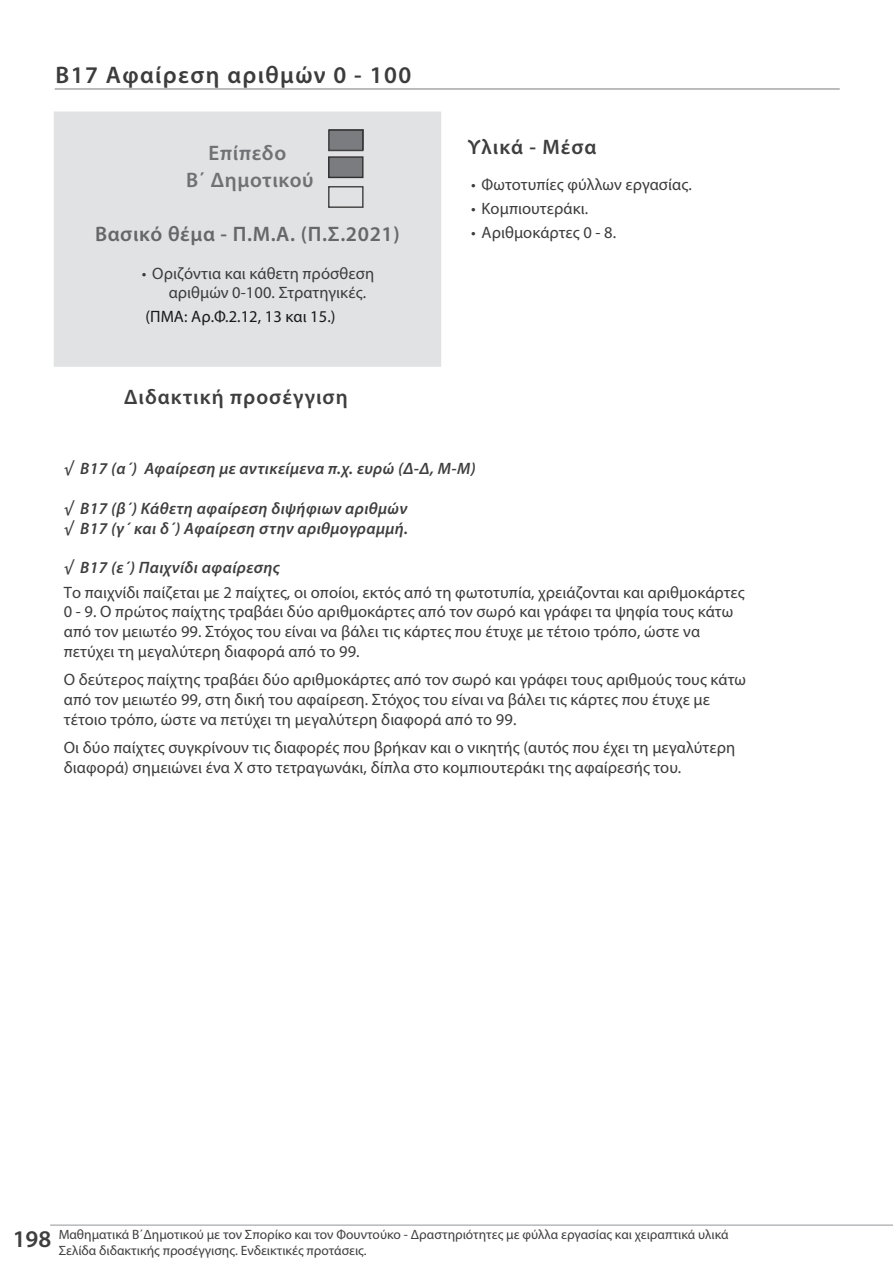
<style>
.page{position:relative;width:893px;height:1263px;background:#fff}
.page>*{position:absolute;margin:0;border:0;box-sizing:border-box;transform-origin:0 0}
.title_1{font:600 24px "Myriad Pro";letter-spacing:.06em;color:#3c3c3d}
.t1{font:600 21px "Myriad Pro";letter-spacing:.05em;color:#3e3e3f}
.t2{font:600 21px "Myriad Pro";letter-spacing:.03em;color:#67676a}
.t3{font:600 21px/27px "Myriad Pro";letter-spacing:.03em;color:#707174;text-align:center}
.teachers_text{font:16.5px/19.8px "Myriad Pro";letter-spacing:.005em;color:#3c3c3d}
.ypotitlos{font:italic 600 16.5px "Myriad Pro";letter-spacing:.025em;color:#3e3e3f}
.normal_11{font:16.5px "Myriad Pro";letter-spacing:.005em;color:#191919}
.t4{font:13.5px/16.2px "Myriad Pro";color:#3e3e3f}
.s1{font-weight:600;font-size:24px}
</style>
<div class="page">
<div style="left:54px;top:112px;width:386px;height:254px;background:#e1e2e4"></div>
<div style="left:54px;top:112px;width:387px;height:255px;border:2px solid #e1e2e4"></div>
<div style="left:329px;top:157px;width:34px;height:20px;background:#7a7c7f"></div>
<div style="left:330px;top:130px;width:34px;height:20px;background:#7a7c7f"></div>
<hr style="left:50px;top:1225px;width:843px;height:1px;background:#939598">
<hr style="left:55px;top:89px;width:785px;height:1px;background:#231f20">
<div style="left:328px;top:129px;width:36px;height:22px;border:1px solid #231f20"></div>
<div style="left:328px;top:156px;width:36px;height:22px;border:1px solid #231f20"></div>
<div style="left:328px;top:186px;width:36px;height:22px;border:1px solid #231f20"></div>
<p class="title_1" style="left:56px;top:60px;width:357px">Β17 Αφαίρεση αριθμών 0 - 100</p>
<p class="t3" style="left:186px;top:139px;width:129px">Επίπεδο<br>Β΄ Δημοτικού</p>
<p class="t2" style="left:95px;top:221px;width:306px">Βασικό θέμα - Π.Μ.Α. (Π.Σ.2021)</p>
<p class="teachers_text" style="left:169px;top:263px;width:207px;text-indent:-27px">• Οριζόντια και κάθετη πρόσθεση αριθμών 0-100. Στρατηγικές.</p>
<p class="normal_11" style="left:145px;top:306px;width:192px">(ΠΜΑ: Αρ.Φ.2.12, 13 και 15.)</p>
<p class="t1" style="left:124px;top:384px;width:225px">Διδακτική προσέγγιση</p>
<p class="t1" style="left:468px;top:133px;width:130px">Υλικά - Μέσα</p>
<p class="teachers_text" style="left:471px;top:175px;width:222px">• Φωτοτυπίες φύλλων εργασίας.</p>
<p class="teachers_text" style="left:471px;top:199px;width:119px">• Κομπιουτεράκι.</p>
<p class="teachers_text" style="left:471px;top:223px;width:147px">• Αριθμοκάρτες 0 - 8.</p>
<p class="ypotitlos" style="left:64px;top:458px;width:413px">√ Β17 (α΄) Αφαίρεση με αντικείμενα π.χ. ευρώ (Δ-Δ, Μ-Μ)</p>
<p class="ypotitlos" style="left:64px;top:498px;width:345px">√ Β17 (β΄) Κάθετη αφαίρεση διψήφιων αριθμών</p>
<p class="ypotitlos" style="left:64px;top:518px;width:346px">√ Β17 (γ΄ και δ΄) Αφαίρεση στην αριθμογραμμή.</p>
<p class="ypotitlos" style="left:64px;top:557px;width:218px">√ Β17 (ε΄) Παιχνίδι αφαίρεσης</p>
<p class="teachers_text" style="left:64px;top:582px;width:682px">Το παιχνίδι παίζεται με 2 παίχτες, οι οποίοι, εκτός από τη φωτοτυπία, χρειάζονται και αριθμοκάρτες 0 - 9. Ο πρώτος παίχτης τραβάει δύο αριθμοκάρτες από τον σωρό και γράφει τα ψηφία τους κάτω από τον μειωτέο 99. Στόχος του είναι να βάλει τις κάρτες που έτυχε με τέτοιο τρόπο, ώστε να πετύχει τη μεγαλύτερη διαφορά από το 99.</p>
<p class="teachers_text" style="left:64px;top:669px;width:684px">Ο δεύτερος παίχτης τραβάει δύο αριθμοκάρτες από τον σωρό και γράφει τους αριθμούς τους κάτω από τον μειωτέο 99, στη δική του αφαίρεση. Στόχος του είναι να βάλει τις κάρτες που έτυχε με τέτοιο τρόπο, ώστε να πετύχει τη μεγαλύτερη διαφορά από το 99.</p>
<p class="teachers_text" style="left:64px;top:737px;width:673px">Οι δύο παίχτες συγκρίνουν τις διαφορές που βρήκαν και ο νικητής (αυτός που έχει τη μεγαλύτερη διαφορά) σημειώνει ένα Χ στο τετραγωνάκι, δίπλα στο κομπιουτεράκι της αφαίρεσής του.</p>
<p class="t4" style="left:59px;top:1226px;width:671px;text-indent:-46px"><span class="s1">198</span> Μαθηματικά Β΄Δημοτικού με τον Σπορίκο και τον Φουντούκο - Δραστηριότητες με φύλλα εργασίας και χειραπτικά υλικά<br>Σελίδα διδακτικής προσέγγισης. Ενδεικτικές προτάσεις.</p>
</div>
